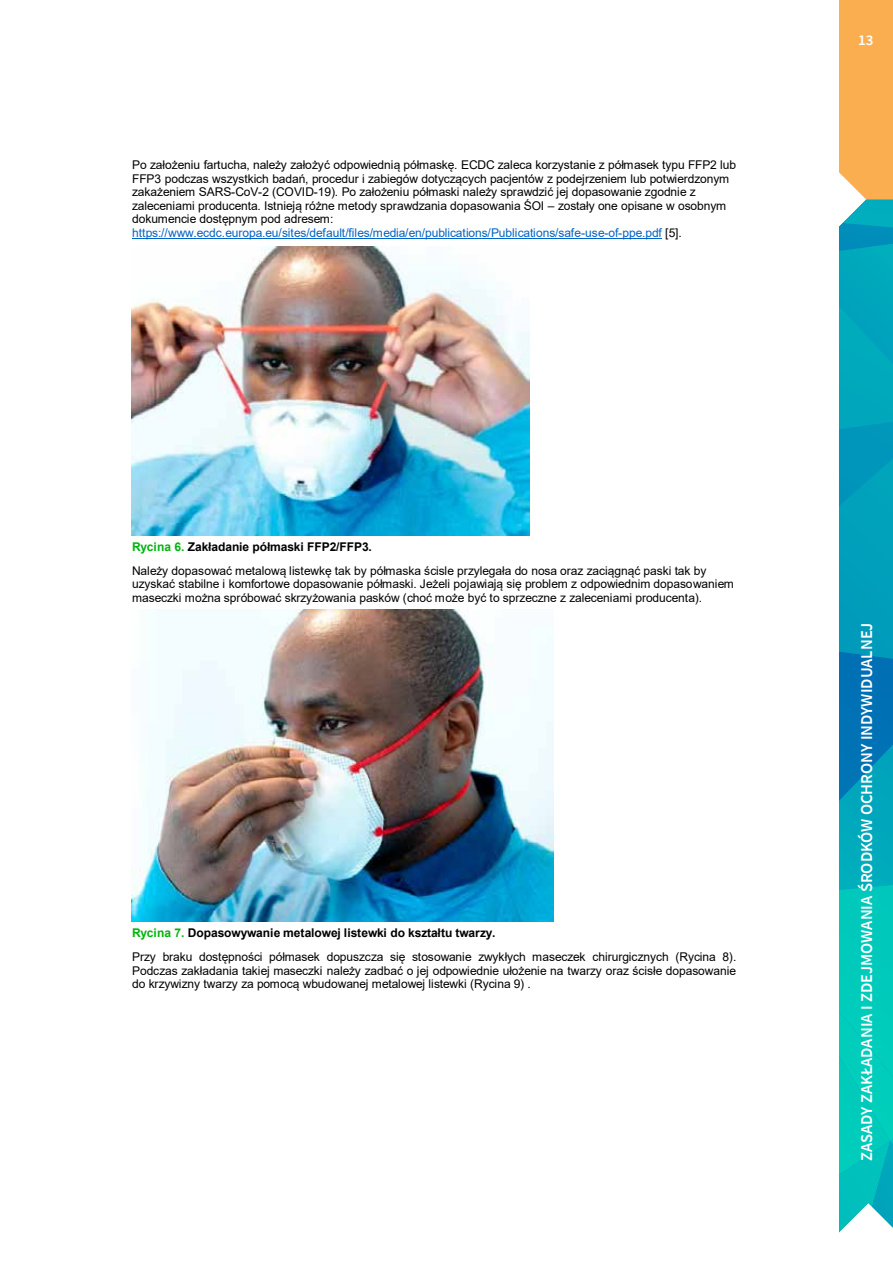
<style>
.page{position:relative;width:893px;height:1263px;background:#fff}
.page>*{position:absolute;margin:0;border:0;box-sizing:border-box;transform-origin:0 0}
.t1{font:600 16.5px "Source Sans Pro";color:#fff}
.t2{font:600 15px "Source Sans Pro";color:#fff}
.t3{font:12px/13.6px "Arial";letter-spacing:-.005em;color:#000}
.s1{color:#0063c5}
.s2{font-weight:700;color:#00b50e}
.s3{font-weight:700}
</style>
<div class="page">
<svg style="left:839px;top:0;width:54px;height:1233px;background:#2dabab"></svg>
<img style="left:132px;top:246px;width:397px;height:289px">
<img style="left:132px;top:610px;width:421px;height:312px">
<hr style="left:132px;top:238px;width:530px;height:1px;background:#0063c5">
<p class="t3" style="left:132px;top:158px;width:606px">Po założeniu fartucha, należy założyć odpowiednią półmaskę. ECDC zaleca korzystanie z półmasek typu FFP2 lub FFP3 podczas wszystkich badań, procedur i zabiegów dotyczących pacjentów z podejrzeniem lub potwierdzonym zakażeniem SARS-CoV-2 (COVID-19). Po założeniu półmaski należy sprawdzić jej dopasowanie zgodnie z zaleceniami producenta. Istnieją różne metody sprawdzania dopasowania ŚOI – zostały one opisane w osobnym dokumencie dostępnym pod adresem: <span class="s1">https://www.ecdc.europa.eu/sites/default/files/media/en/publications/Publications/safe-use-of-ppe.pdf</span> [5].</p>
<p class="t3" style="left:132px;top:534px;width:576px;line-height:24.2px"><span class="s2">Rycina 6.</span> <span class="s3">Zakładanie półmaski FFP2/FFP3.<br></span>Należy dopasować metalową listewkę tak by półmaska ścisle przylegała do nosa oraz zaciągnąć paski tak by</p>
<p class="t3" style="left:132px;top:577px;width:603px">uzyskać stabilne i komfortowe dopasowanie półmaski. Jeżeli pojawiają się problem z odpowiednim dopasowaniem maseczki można spróbować skrzyżowania pasków (choć może być to sprzeczne z zaleceniami producenta).</p>
<p class="t3" style="left:132px;top:921px;width:606px;line-height:23.9px"><span class="s2">Rycina 7.</span> <span class="s3">Dopasowywanie metalowej listewki do kształtu twarzy.<br></span>Przy braku dostępności półmasek dopuszcza się stosowanie zwykłych maseczek chirurgicznych (Rycina 8).</p>
<p class="t3" style="left:132px;top:963px;width:606px">Podczas zakładania takiej maseczki należy zadbać o jej odpowiednie ułożenie na twarzy oraz ścisłe dopasowanie do krzywizny twarzy za pomocą wbudowanej metalowej listewki (Rycina 9) .</p>
<p class="t2" style="left:858px;top:30px;width:17px">13</p>
<h1 class="t1" style="left:856px;top:1161px;width:540px;rotate:-90deg">ZASADY ZAKŁADANIA I ZDEJMOWANIA ŚRODKÓW OCHRONY INDYWIDUALNEJ</h1>
</div>
